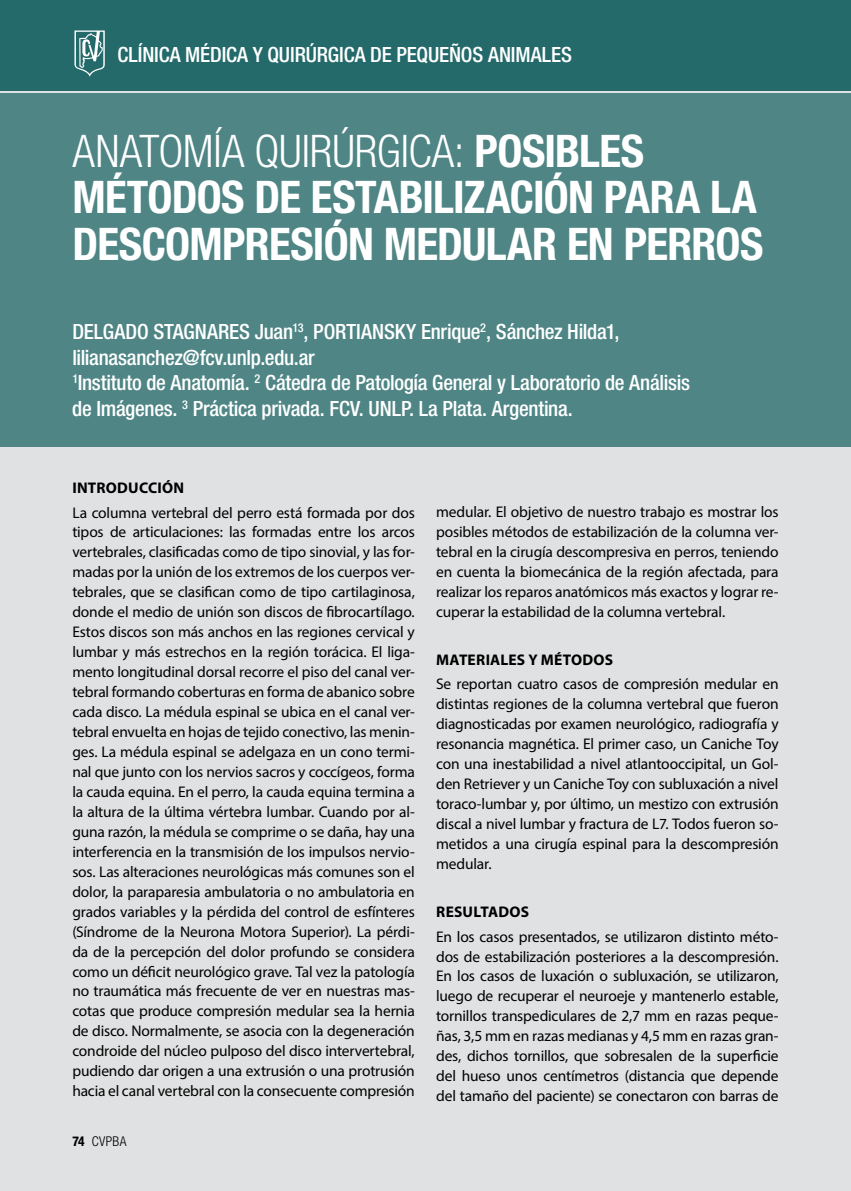
<style>
.page{position:relative;width:851px;height:1191px;background:#fff}
.page>*{position:absolute;margin:0;border:0;box-sizing:border-box;transform-origin:0 0}
.t1{font:700 condensed 45px "Helvetica Neue LT Std";color:#fff}
.t2{font:300 condensed 45px/46.5px "Helvetica Neue LT Std";letter-spacing:-.005em;color:#fff}
.t3{font:500 condensed 21px/25.5px "Helvetica Neue LT Std";letter-spacing:-.01em;color:#fff}
.t4{font:15.45px/20px "Myriad Pro";letter-spacing:-.01em;color:#000;text-align:justify}
.t5{font:700 15.45px "Myriad Pro";letter-spacing:.01em;color:#000}
.t6{font:300 condensed 13.5px "Helvetica Neue LT Std";letter-spacing:.025em;color:#000}
.s1{font-weight:700}
</style>
<div class="page">
<div style="left:0;top:0;width:850px;height:1191px;background:#e0e1e2"></div>
<div style="left:0;top:0;width:850px;height:90px;background:#256a6b"></div>
<div style="left:0;top:94px;width:850px;height:352px;background:#4f8585"></div>
<svg style="left:74px;top:31px;width:31px;height:46px"></svg>
<h2 class="t3" style="left:117px;top:41px;width:456px">CLÍNICA MÉDICA Y QUIRÚRGICA DE PEQUEÑOS ANIMALES</h2>
<h1 class="t2" style="left:72px;top:127px;width:424px">ANATOMÍA QUIRÚRGICA: <span class="s1">POSIBLES<br>MÉTODOS</span></h1>
<h1 class="t1" style="left:254px;top:170px;width:77px">DE ESTABILI</h1>
<h1 class="t1" style="left:464px;top:170px;width:45px">ZACIÓN</h1>
<h1 class="t1" style="left:604px;top:170px;width:25px">PARA</h1>
<h1 class="t1" style="left:710px;top:170px;width:24px">LA</h1>
<h1 class="t1" style="left:72px;top:217px;width:24px">DESCOMPRESIÓN</h1>
<h1 class="t1" style="left:384px;top:217px;width:26px">MEDULAR</h1>
<h1 class="t1" style="left:567px;top:217px;width:81px">EN PERROS</h1>
<p class="t3" style="left:72px;top:319px;width:619px">DELGADO STAGNARES Juan<sup>13</sup>, PORTIANSKY Enrique<sup>2</sup>, Sánchez Hilda1, lilianasanchez@fcv.unlp.edu.ar<br><sup>1</sup>Instituto de Anatomía. <sup>2</sup> Cátedra de Patología General y Laboratorio de Análisis de Imágenes. <sup>3</sup> Práctica privada. FCV. UNLP. La Plata. Argentina.</p>
<p class="t5" style="left:72px;top:478px;width:111px">INTRODUCCIÓN</p>
<p class="t4" style="left:72px;top:502px;width:344px">La columna vertebral del perro está formada por dos tipos de articulaciones: las formadas entre los arcos vertebrales, clasificadas como de tipo sinovial, y las for&shy;madas por la unión de los extremos de los cuerpos ver&shy;tebrales, que se clasifican como de tipo cartilaginosa, donde el medio de unión son discos de fibrocartílago.<br>Estos discos son más anchos en las regiones cervical y lumbar y más estrechos en la región torácica. El liga&shy;mento longitudinal dorsal recorre el piso del canal ver&shy;tebral formando coberturas en forma de abanico sobre cada disco. La médula espinal se ubica en el canal ver&shy;tebral envuelta en hojas de tejido conectivo, las menin&shy;ges. La médula espinal se adelgaza en un cono termi&shy;nal que junto con los nervios sacros y coccígeos, forma la cauda equina. En el perro, la cauda equina termina a la altura de la última vértebra lumbar. Cuando por al&shy;guna razón, la médula se comprime o se daña, hay una interferencia en la transmisión de los impulsos nervio&shy;sos. Las alteraciones neurológicas más comunes son el dolor, la paraparesia ambulatoria o no ambulatoria en grados variables y la pérdida del control de esfínteres (Síndrome de la Neurona Motora Superior). La pérdi&shy;da de la percepción del dolor profundo se considera como un déficit neurológico grave. Tal vez la patología no traumática más frecuente de ver en nuestras mas&shy;cotas que produce compresión medular sea la hernia de disco. Normalmente, se asocia con la degeneración condroide del núcleo pulposo del disco intervertebral, pudiendo dar origen a una extrusión o una protrusión hacia el canal vertebral con la consecuente compresión</p>
<p class="t4" style="left:436px;top:501px;width:344px">medular. El objetivo de nuestro trabajo es mostrar los posibles métodos de estabilización de la columna ver&shy;tebral en la cirugía descompresiva en perros, teniendo en cuenta la biomecánica de la región afectada, para realizar los reparos anatómicos más exactos y lograr re&shy;cuperar la estabilidad de la columna vertebral.</p>
<p class="t5" style="left:436px;top:650px;width:168px">MATERIALES Y MÉTODOS</p>
<p class="t4" style="left:436px;top:674px;width:344px">Se reportan cuatro casos de compresión medular en distintas regiones de la columna vertebral que fueron diagnosticadas por examen neurológico, radiografía y resonancia magnética. El primer caso, un Caniche Toy con una inestabilidad a nivel atlantooccipital, un Gol&shy;den Retriever y un Caniche Toy con subluxación a nivel toraco-lumbar y, por último, un mestizo con extrusión discal a nivel lumbar y fractura de L7. Todos fueron so&shy;metidos a una cirugía espinal para la descompresión medular.</p>
<p class="t5" style="left:436px;top:902px;width:84px">RESU LTADOS</p>
<p class="t4" style="left:436px;top:926px;width:344px">En los casos presentados, se utilizaron distinto méto&shy;dos de estabilización posteriores a la descompresión.<br>En los casos de luxación o subluxación, se utilizaron, luego de recuperar el neuroeje y mantenerlo estable, tornillos transpediculares de 2,7 mm en razas peque&shy;ñas, 3,5 mm en razas medianas y 4,5 mm en razas gran&shy;des, dichos tornillos, que sobresalen de la superficie del hueso unos centímetros (distancia que depende del tamaño del paciente) se conectaron con barras de</p>
<p class="t6" style="left:72px;top:1133px;width:56px"><span class="s1">74</span> CVPBA</p>
</div>
